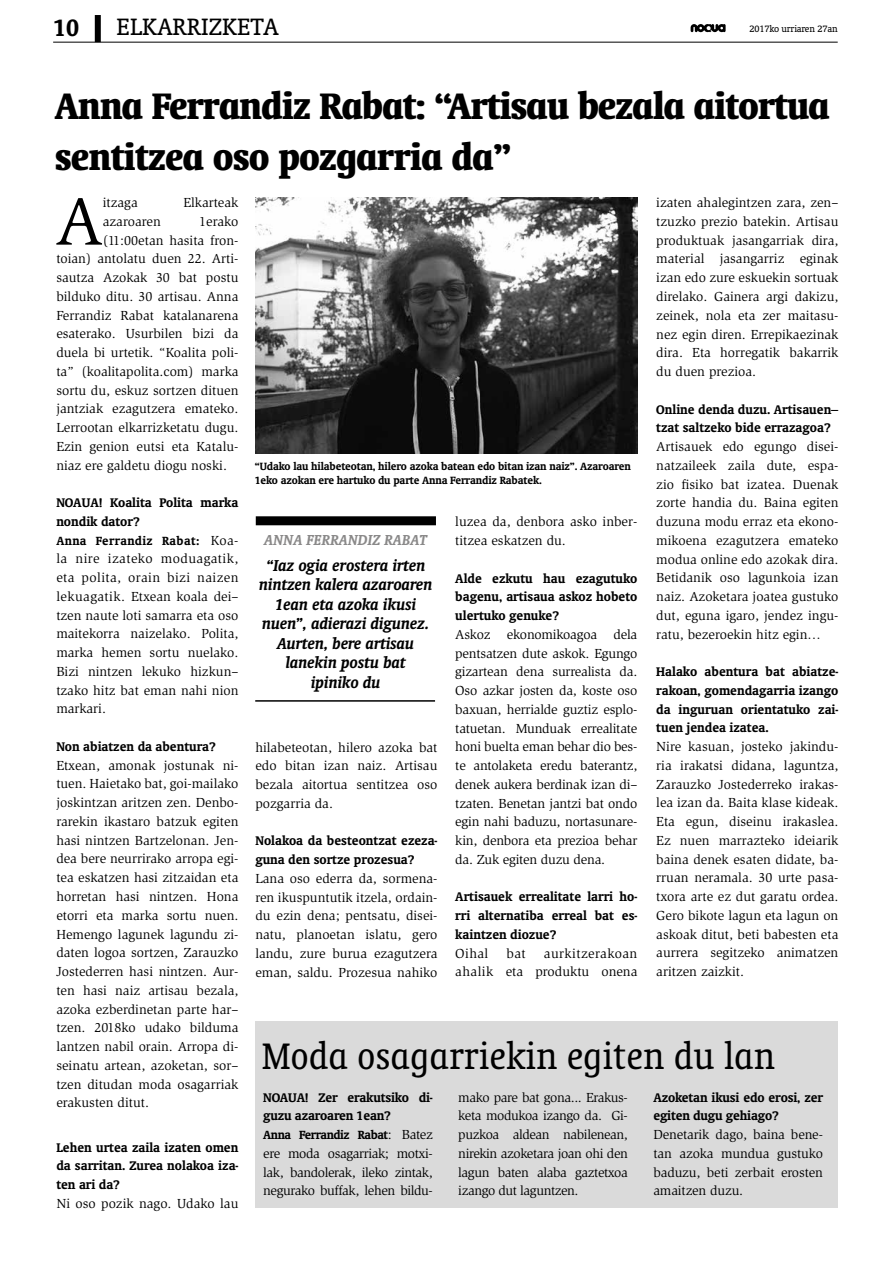
<style>
.page{position:relative;width:893px;height:1263px;background:#fff}
.page>*{position:absolute;margin:0;border:0;box-sizing:border-box;transform-origin:0 0}
.t1{font:69.45px "Slimbach";color:#000}
.t2{font:700 condensed 42px/51px "Oranda BT";letter-spacing:-.015em;color:#000}
.t3{font:condensed 42px "Oranda BT";letter-spacing:.01em;color:#000}
.t4{font:27px "Oranda BT";color:#000}
.t5{font:700 27px "Oranda BT";color:#000}
.t6{font:italic 700 18px/19.5px "Oranda BT";color:#000;text-align:center}
.t7{font:italic 700 16.5px "Oranda BT";color:#8a8989}
.t8{font:700 14.25px/18.8px "Oranda BT";color:#000}
.t9{font:13.5px/18.8px "Slimbach";color:#000;text-align:justify}
.t10{font:13.5px/18.8px "Slimbach";letter-spacing:.03em;color:#000;text-align:right}
.t11{font:700 13.5px "Oranda BT";letter-spacing:-.015em;color:#000}
.t12{font:700 13.5px "Oranda BT";letter-spacing:.03em;color:#000}
.t13{font:700 12px/14.4px "Oranda BT";letter-spacing:-.01em;color:#000}
.t14{font:10.5px "Oranda BT";letter-spacing:-.01em;color:#000}
.s1{font-family:"Slimbach";font-weight:400}
</style>
<div class="page">
<svg style="left:691px;top:24px;width:35px;height:8px"></svg>
<hr style="left:53px;top:42px;width:785px;height:1px;background:#000">
<div style="left:95px;top:15px;width:6px;height:27px;background:#000"></div>
<img style="left:255px;top:197px;width:382px;height:257px">
<div style="left:256px;top:516px;width:180px;height:9px;background:#000"></div>
<hr style="left:255px;top:700px;width:180px;height:2px;background:#000">
<div style="left:255px;top:1022px;width:583px;height:186px;background:#dadada"></div>
<h3 class="t5" style="left:53px;top:12px;width:28px">10</h3>
<h3 class="t4" style="left:117px;top:11px;width:163px">ELKARRIZKETA</h3>
<p class="t14" style="left:750px;top:23px;width:90px">2017ko urriaren 27an</p>
<h2 class="t2" style="left:55px;top:79px;width:776px">Anna Ferrandiz Rabat: “Artisau bezala aitortua sentitzea oso pozgarria da”</h2>
<h1 class="t1" style="left:55px;top:182px;width:49px">A</h1>
<p class="t9" style="left:103px;top:193px;width:36px">itzaga</p>
<p class="t9" style="left:183px;top:193px;width:56px">Elkarteak</p>
<p class="t9" style="left:656px;top:193px;width:184px">izaten ahalegintzen zara, zen– tzuzko prezio batekin. Artisau produktuak jasangarriak dira, material jasangarriz eginak izan edo zure eskuekin sortuak direlako. Gainera argi dakizu, zeinek, nola eta zer maitasu&shy;nez egin diren. Errepikaezinak dira. Eta horregatik bakarrik du duen prezioa.</p>
<p class="t8" style="left:656px;top:399px;width:184px">Online denda duzu. Artisauen– tzat saltzeko bide errazagoa?</p>
<p class="t9" style="left:656px;top:437px;width:184px">Artisauek edo egungo disei&shy;natzaileek zaila dute, espa&shy;zio fisiko bat izatea. Duenak zorte handia du. Baina egiten duzuna modu erraz eta ekono&shy;mikoena ezagutzera emateko modua online edo azokak dira.<br>Betidanik oso lagunkoia izan naiz. Azoketara joatea gustuko dut, eguna igaro, jendez ingu&shy;ratu, bezeroekin hitz egin…</p>
<p class="t8" style="left:656px;top:662px;width:184px;text-align:justify">Halako abentura bat abiatze&shy;rakoan, gomendagarria izango da inguruan orientatuko zai&shy;tuen jendea izatea.</p>
<p class="t9" style="left:656px;top:737px;width:184px">Nire kasuan, josteko jakindu&shy;ria irakatsi didana, laguntza, Zarauzko Jostederreko irakas&shy;lea izan da. Baita klase kideak.<br>Eta egun, diseinu irakaslea.<br>Ez nuen marrazteko ideiarik baina denek esaten didate, ba&shy;rruan neramala. 30 urte pasa&shy;txora arte ez dut garatu ordea.<br>Gero bikote lagun eta lagun on askoak ditut, beti babesten eta aurrera segitzeko animatzen aritzen zaizkit.</p>
<p class="t9" style="left:103px;top:212px;width:59px">azaroaren</p>
<p class="t9" style="left:199px;top:212px;width:41px">1erako</p>
<p class="t9" style="left:103px;top:231px;width:137px">(11:00etan hasita fron-</p>
<p class="t9" style="left:56px;top:250px;width:184px">toian) antolatu duen 22. Arti-</p>
<p class="t9" style="left:56px;top:268px;width:184px">sautza Azokak 30 bat postu</p>
<p class="t9" style="left:56px;top:287px;width:184px">bilduko ditu. 30 artisau. Anna</p>
<p class="t9" style="left:56px;top:306px;width:184px">Ferrandiz Rabat katalanarena</p>
<p class="t9" style="left:56px;top:325px;width:184px">esaterako. Usurbilen bizi da</p>
<p class="t9" style="left:56px;top:343px;width:184px">duela bi urtetik. “Koalita poli-</p>
<p class="t9" style="left:56px;top:362px;width:184px">ta” (koalitapolita.com) marka</p>
<p class="t9" style="left:56px;top:381px;width:184px">sortu du, eskuz sortzen dituen</p>
<p class="t9" style="left:56px;top:400px;width:184px">jantziak ezagutzera emateko.</p>
<p class="t9" style="left:56px;top:418px;width:184px">Lerrootan elkarrizketatu dugu.</p>
<p class="t9" style="left:56px;top:437px;width:184px">Ezin genion eutsi eta Katalu-</p>
<p class="t9" style="left:56px;top:456px;width:172px">niaz ere galdetu diogu noski.</p>
<p class="t8" style="left:56px;top:493px;width:184px">NOAUA! Koalita Polita marka nondik dator?</p>
<p class="t12" style="left:56px;top:532px;width:184px">Anna Ferrandiz Rabat: <span class="s1">Koa-</span></p>
<p class="t9" style="left:56px;top:550px;width:184px">la nire izateko moduagatik, eta polita, orain bizi naizen lekuagatik. Etxean koala dei– tzen naute loti samarra eta oso maitekorra naizelako. Polita, marka hemen sortu nuelako.<br>Bizi nintzen lekuko hizkun– tzako hitz bat eman nahi nion markari.</p>
<p class="t8" style="left:56px;top:737px;width:161px">Non abiatzen da abentura?</p>
<p class="t9" style="left:56px;top:756px;width:184px">Etxean, amonak jostunak ni&shy;tuen. Haietako bat, goi-mailako joskintzan aritzen zen. Denbo&shy;rarekin ikastaro batzuk egiten hasi nintzen Bartzelonan. Jen&shy;dea bere neurrirako arropa egi&shy;tea eskatzen hasi zitzaidan eta horretan hasi nintzen. Hona etorri eta marka sortu nuen.<br>Hemengo lagunek lagundu zi&shy;daten logoa sortzen, Zarauzko Jostederren hasi nintzen. Aur&shy;ten hasi naiz artisau bezala, azoka ezberdinetan parte har– tzen. 2018ko udako bilduma lantzen nabil orain. Arropa di&shy;seinatu artean, azoketan, sor– tzen ditudan moda osagarriak erakusten ditut.</p>
<p class="t8" style="left:56px;top:1137px;width:184px;text-align:justify">Lehen urtea zaila izaten omen da sarritan. Zurea nolakoa iza&shy;ten ari da?</p>
<p class="t9" style="left:56px;top:1194px;width:184px">Ni oso pozik nago. Udako lau</p>
<p class="t13" style="left:255px;top:458px;width:377px">“Udako lau hilabeteotan, hilero azoka batean edo bitan izan naiz”. Azaroaren<br>1eko azokan ere hartuko du parte Anna Ferrandiz Rabatek.</p>
<p class="t9" style="left:455px;top:513px;width:184px">luzea da, denbora asko inber&shy;titzea eskatzen du.</p>
<p class="t8" style="left:455px;top:568px;width:184px;text-align:justify">Alde ezkutu hau ezagutuko bagenu, artisaua askoz hobeto ulertuko genuke?</p>
<p class="t9" style="left:455px;top:625px;width:184px">Askoz ekonomikoagoa dela pentsatzen dute askok. Egungo gizartean dena surrealista da.<br>Oso azkar josten da, koste oso baxuan, herrialde guztiz esplo&shy;tatuetan. Munduak errealitate honi buelta eman behar dio bes&shy;te antolaketa eredu baterantz, denek aukera berdinak izan di– tzaten. Benetan jantzi bat ondo egin nahi baduzu, nortasunare&shy;kin, denbora eta prezioa behar da. Zuk egiten duzu dena.</p>
<p class="t8" style="left:455px;top:887px;width:184px;text-align:justify">Artisauek errealitate larri ho&shy;rri alternatiba erreal bat es&shy;kaintzen diozue?</p>
<p class="t9" style="left:455px;top:944px;width:35px">Oihal</p>
<p class="t9" style="left:506px;top:944px;width:21px">bat</p>
<p class="t7" style="left:264px;top:530px;width:165px">ANNA FERRANDIZ RABAT</p>
<h3 class="t6" style="left:259px;top:555px;width:175px">“Iaz ogia erostera irten nintzen kalera azaroaren<br>1ean eta azoka ikusi nuen”, adierazi digunez.<br>Aurten, bere artisau lanekin postu bat<br>ipiniko du</h3>
<p class="t9" style="left:255px;top:738px;width:184px">hilabeteotan, hilero azoka bat edo bitan izan naiz. Artisau bezala aitortua sentitzea oso pozgarria da.</p>
<p class="t8" style="left:255px;top:831px;width:184px">Nolakoa da besteontzat ezeza&shy;guna den sortze prozesua?</p>
<p class="t9" style="left:255px;top:869px;width:184px">Lana oso ederra da, sormena&shy;ren ikuspuntutik itzela, ordain&shy;du ezin dena; pentsatu, disei&shy;natu, planoetan islatu, gero landu, zure burua ezagutzera eman, saldu. Prozesua nahiko</p>
<p class="t10" style="left:455px;top:944px;width:184px">aurkitzerakoan<br>ahalik eta produktu onena</p>
<h2 class="t3" style="left:262px;top:1032px;width:514px">Moda osagarriekin egiten du lan</h2>
<p class="t9" style="left:458px;top:1088px;width:171px">mako pare bat gona... Erakus&shy;keta modukoa izango da. Gi&shy;puzkoa aldean nabilenean, nirekin azoketara joan ohi den lagun baten alaba gaztetxoa izango dut laguntzen.</p>
<p class="t8" style="left:653px;top:1088px;width:171px;line-height:18px">Azoketan ikusi edo erosi, zer egiten dugu gehiago?</p>
<p class="t8" style="left:263px;top:1088px;width:171px;line-height:18px">NOAUA! Zer erakutsiko di&shy;guzu azaroaren 1ean?</p>
<p class="t11" style="left:263px;top:1127px;width:171px">Anna Ferrandiz Rabat<span class="s1">: Batez</span></p>
<p class="t9" style="left:263px;top:1144px;width:171px">ere moda osagarriak; motxi&shy;lak, bandolerak, ileko zintak, negurako buffak, lehen bildu-</p>
<p class="t9" style="left:653px;top:1125px;width:171px">Denetarik dago, baina bene&shy;tan azoka mundua gustuko baduzu, beti zerbait erosten amaitzen duzu.</p>
</div>
